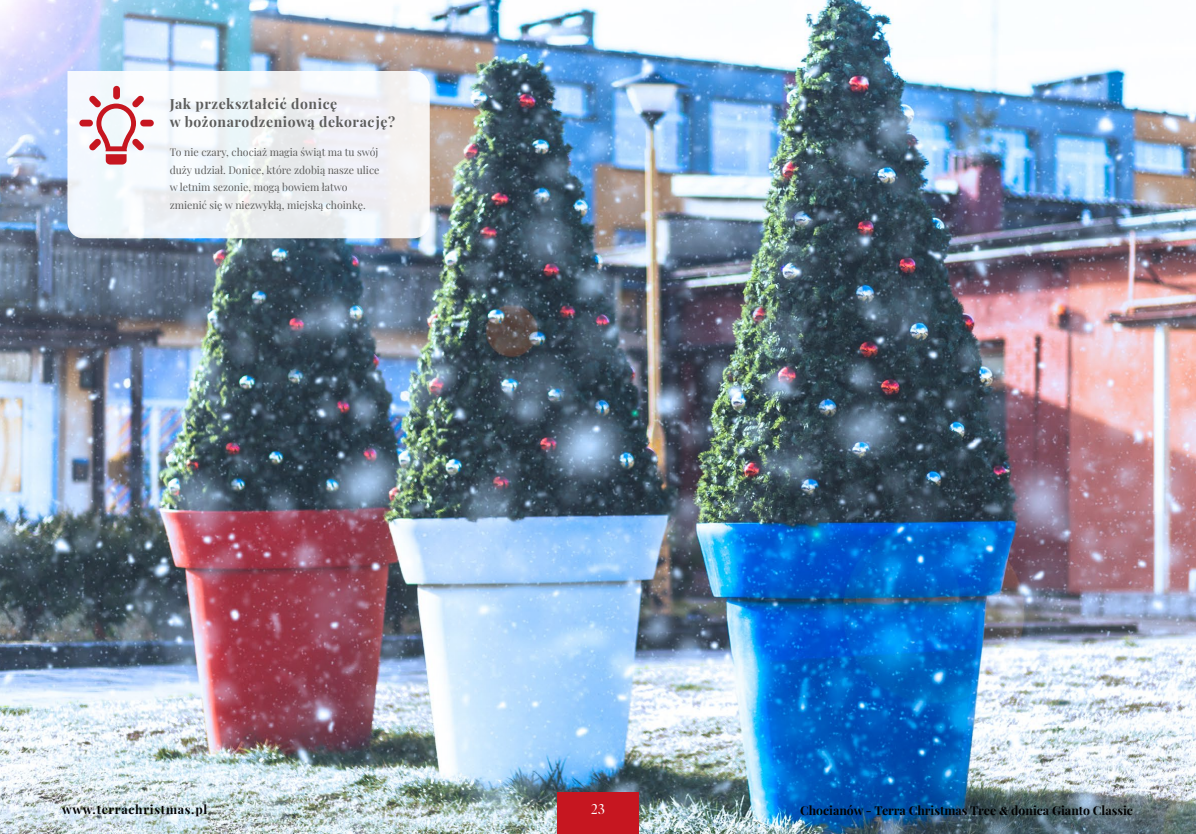
<style>
.page{position:relative;width:1196px;height:834px;background:#fff}
.page>*{position:absolute;margin:0;border:0;box-sizing:border-box;transform-origin:0 0}
.t1{font:700 14px/17.5px "Playfair Display";letter-spacing:.04em;color:#5d5d5c}
.t2{font:14px "Libre Caslon Display";color:#fff}
.t3{font:700 12.25px "Playfair Display";color:#020203}
.t4{font:700 12.25px "Playfair Display";letter-spacing:.06em;color:#020203}
.t5{font:10.5px/17.5px "Playfair Display";color:#5d5d5c}
.s1{font-family:"Bodoni BT"}
</style>
<div class="page">
<img style="left:0;top:0;width:1196px;height:833px">
<svg style="left:67px;top:71px;width:363px;height:167px;fill:#f1f3f7"></svg>
<div style="left:79px;top:120px;width:14px;height:6px;background:#c61620;border-radius:3px"></div>
<div style="left:140px;top:120px;width:14px;height:6px;background:#c61620;border-radius:3px"></div>
<svg style="left:89px;top:86px;width:55px;height:78px"></svg>
<div style="left:557px;top:792px;width:81px;height:41px;background:#c61620"></div>
<h1 class="t1" style="left:170px;top:94px;width:227px">Jak przekształcić donicę<br>w bożonarodzeniową dekorację?</h1>
<p class="t5" style="left:170px;top:142px;width:211px">To nie czary, chociaż magia świąt ma tu swój duży udział. Donice, które zdobią nasze ulice w letnim sezonie, mogą bowiem łatwo zmienić się w niezwykłą, miejską choinkę.</p>
<p class="t4" style="left:62px;top:800px;width:147px">www.terrachristmas.pl</p>
<h1 class="t2" style="left:591px;top:799px;width:16px">23</h1>
<p class="t3" style="left:800px;top:800px;width:334px">Chocianów - Terra Christmas Tree <span class="s1">&amp;</span> donica Gianto Classic</p>
</div>
